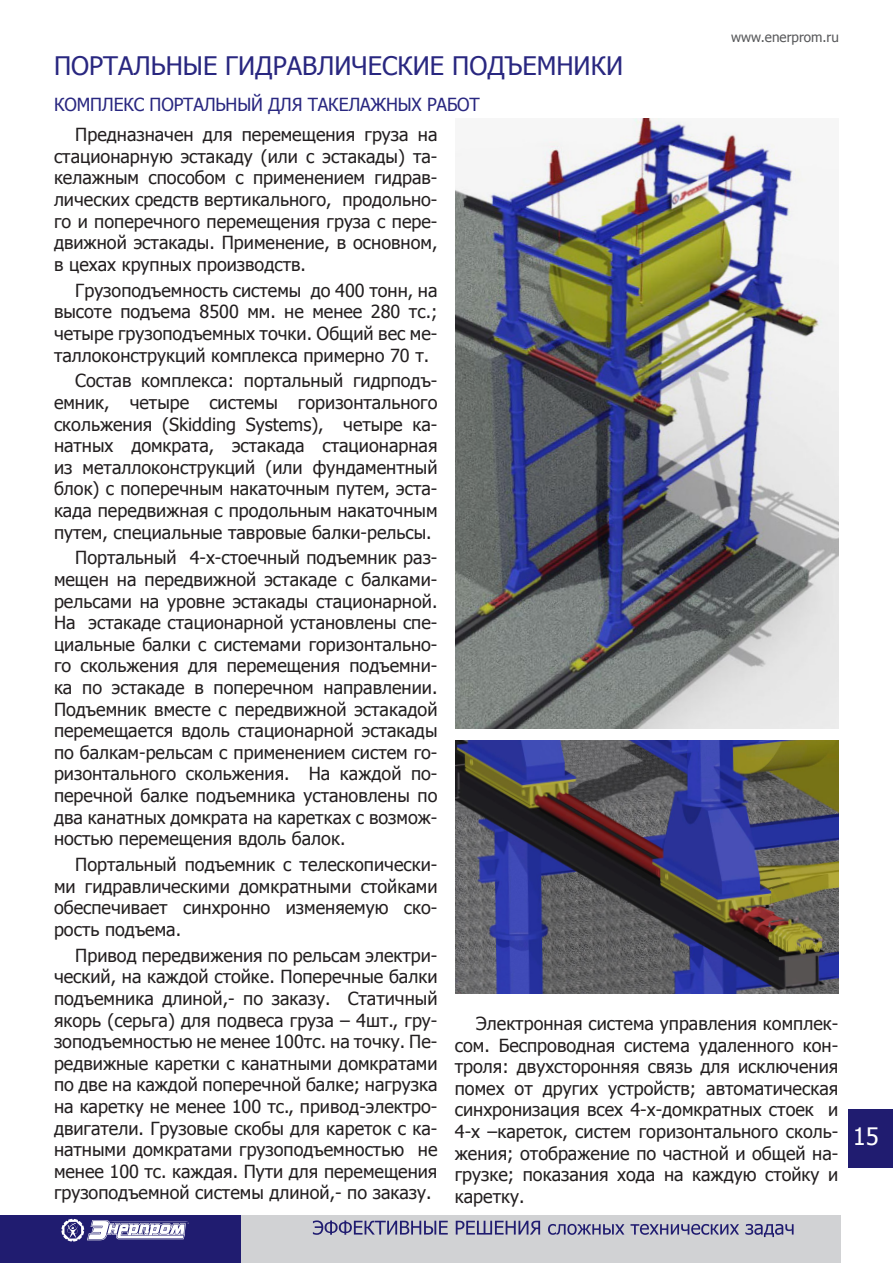
<style>
.page{position:relative;width:893px;height:1263px;background:#fff}
.page>*{position:absolute;margin:0;border:0;box-sizing:border-box;transform-origin:0 0}
.ЗАГОЛОВОК{font:25.5px "Tahoma";color:#292780}
.t1{font:24px "Tahoma";color:#fff}
.Text{font:18px/21.6px "Tahoma";color:#231f20;text-align:justify}
.ЗАГОЛОВОК_Small{font:18px "Tahoma";letter-spacing:-.01em;color:#292780}
.t2{font:13.5px "Tahoma";color:#57585a}
</style>
<div class="page">
<img style="left:455px;top:119px;width:384px;height:610px">
<img style="left:455px;top:741px;width:383px;height:253px">
<div style="left:848px;top:1109px;width:45px;height:59px;background:#201c70"></div>
<div style="left:241px;top:1214px;width:600px;height:49px;background:#d1d2d4"></div>
<div style="left:0;top:1214px;width:241px;height:49px;background:#201c70"></div>
<svg style="left:313px;top:1220px;width:481px;height:17px"></svg>
<svg style="left:61px;top:1219px;width:128px;height:22px"></svg>
<p class="ЗАГОЛОВОК" style="left:54px;top:49px;width:571px">ПОРТАЛЬНЫЕ ГИДРАВЛИЧЕСКИЕ ПОДЪЕМНИКИ</p>
<p class="t2" style="left:731px;top:28px;width:109px">www.enerprom.ru</p>
<p class="ЗАГОЛОВОК_Small" style="left:54px;top:93px;width:427px">КОМПЛЕКС ПОРТАЛЬНЫЙ ДЛЯ ТАКЕЛАЖНЫХ РАБОТ</p>
<p class="Text" style="left:54px;top:123px;width:385px;text-indent:21px">Предназначен для перемещения груза на стационарную эстакаду (или с эстакады) та&shy;келажным способом с применением гидрав&shy;лических средств вертикального, продольно&shy;го и поперечного перемещения груза с пере&shy;движной эстакады. Применение, в основном, в цехах крупных производств.</p>
<p class="Text" style="left:54px;top:279px;width:385px;text-indent:21px">Грузоподъемность системы до 400 тонн, на высоте подъема 8500 мм. не менее 280 тс.; четыре грузоподъемных точки. Общий вес ме&shy;таллоконструкций комплекса примерно 70 т.</p>
<p class="Text" style="left:54px;top:369px;width:385px;text-indent:21px">Состав комплекса: портальный гидрподъ&shy;емник, четыре системы горизонтального скольжения (Skidding Systems), четыре ка&shy;натных домкрата, эстакада стационарная из металлоконструкций (или фундаментный блок) с поперечным накаточным путем, эста&shy;када передвижная с продольным накаточным путем, специальные тавровые балки-рельсы.</p>
<p class="Text" style="left:54px;top:546px;width:385px;text-indent:21px">Портальный 4-х-стоечный подъемник раз&shy;мещен на передвижной эстакаде с балками&shy;рельсами на уровне эстакады стационарной.<br>На эстакаде стационарной установлены спе&shy;циальные балки с системами горизонтально&shy;го скольжения для перемещения подъемни&shy;ка по эстакаде в поперечном направлении.<br>Подъемник вместе с передвижной эстакадой перемещается вдоль стационарной эстакады по балкам-рельсам с применением систем го&shy;ризонтального скольжения. На каждой по&shy;перечной балке подъемника установлены по два канатных домкрата на каретках с возмож&shy;ностью перемещения вдоль балок.</p>
<p class="Text" style="left:54px;top:853px;width:385px;text-indent:21px">Портальный подъемник с телескопически&shy;ми гидравлическими домкратными стойками обеспечивает синхронно изменяемую ско&shy;рость подъема.</p>
<p class="Text" style="left:54px;top:944px;width:385px;text-indent:21px">Привод передвижения по рельсам электри&shy;ческий, на каждой стойке. Поперечные балки подъемника длиной,- по заказу. Статичный якорь (серьга) для подвеса груза – 4шт., гру&shy;зоподъемностью не менее 100тс. на точку. Пе&shy;редвижные каретки с канатными домкратами по две на каждой поперечной балке; нагрузка на каретку не менее 100 тс., привод-электро&shy;двигатели. Грузовые скобы для кареток с ка&shy;натными домкратами грузоподъемностью не менее 100 тс. каждая. Пути для перемещения грузоподъемной системы длиной,- по заказу.</p>
<p class="Text" style="left:455px;top:1012px;width:385px;text-indent:21px">Электронная система управления комплек&shy;сом. Беспроводная система удаленного кон&shy;троля: двухсторонняя связь для исключения помех от других устройств; автоматическая синхронизация всех 4-х-домкратных стоек и 4-х –кареток, систем горизонтального сколь&shy;жения; отображение по частной и общей на&shy;грузке; показания хода на каждую стойку и каретку.</p>
<h2 class="t1" style="left:853px;top:1120px;width:28px">15</h2>
</div>
